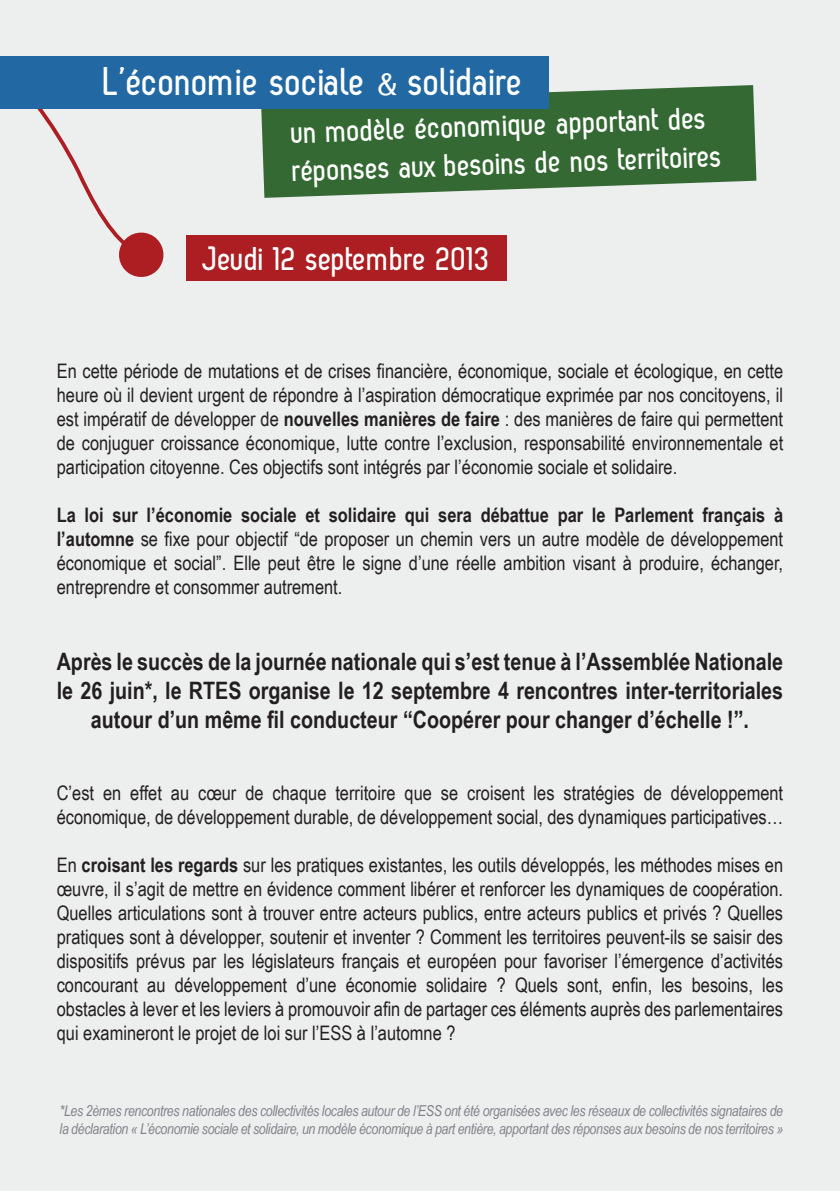
<style>
.page{position:relative;width:840px;height:1191px;background:#fff}
.page>*{position:absolute;margin:0;border:0;box-sizing:border-box;transform-origin:0 0}
.t1{font:700 40px "Zag";color:#fff}
.t2{font:700 33.8px "Zag";color:#fff}
.t3{font:700 32px/38.4px "Zag";color:#fff}
.t4{font:700 24px/28.8px "Arial Narrow";color:#231f20;text-align:center}
.t5{font:20px/24px "Arial Narrow";color:#231f20;text-align:justify}
.t6{font:italic 15px/18px "Arial Narrow";letter-spacing:-.02em;color:#808389}
.s1{font-weight:700}
</style>
<div class="page">
<div style="left:0;top:0;width:839px;height:1191px;background:#edeeee"></div>
<svg style="left:37px;top:109px;width:127px;height:168px"></svg>
<svg style="left:261px;top:85px;width:495px;height:113px;background:#487747"></svg>
<div style="left:0;top:57px;width:548px;height:52px;background:#2269a4"></div>
<div style="left:186px;top:235px;width:320px;height:46px;background:#ac1e22"></div>
<h1 class="t1" style="left:104px;top:60px;width:421px">L’économie sociale solidaire</h1>
<h3 class="t3" style="left:290px;top:113px;width:431px;rotate:-2deg">un modèle économique apportant des réponses aux besoins de nos territoires</h3>
<h2 class="t2" style="left:202px;top:240px;width:289px">Jeudi 12 septembre 2013</h2>
<p class="t5" style="left:57px;top:358px;width:727px">En cette période de mutations et de crises financière, économique, sociale et écologique, en cette heure où il devient urgent de répondre à l’aspiration démocratique exprimée par nos concitoyens, il est impératif de développer de <span class="s1">nouvelles manières de faire</span> : des manières de faire qui permettent de conjuguer croissance économique, lutte contre l’exclusion, responsabilité environnementale et participation citoyenne. Ces objectifs sont intégrés par l’économie sociale et solidaire.</p>
<p class="t5" style="left:57px;top:502px;width:727px"><span class="s1">La loi sur l’économie sociale et solidaire qui sera débattue par le Parlement français à l’automne</span> se fixe pour objectif “de proposer un chemin vers un autre modèle de développement économique et social”. Elle peut être le signe d’une réelle ambition visant à produire, échanger, entreprendre et consommer autrement.</p>
<p class="t4" style="left:57px;top:646px;width:727px">Après le succès de la journée nationale qui s’est tenue à l’Assemblée Nationale le 26 juin*, le RTES organise le 12 septembre 4 rencontres inter-territoriales autour d’un même fil conducteur “Coopérer pour changer d’échelle !”.</p>
<p class="t5" style="left:57px;top:780px;width:727px">C’est en effet au cœur de chaque territoire que se croisent les stratégies de développement économique, de développement durable, de développement social, des dynamiques participatives…</p>
<p class="t5" style="left:57px;top:852px;width:727px">En <span class="s1">croisant les regards</span> sur les pratiques existantes, les outils développés, les méthodes mises en œuvre, il s’agit de mettre en évidence comment libérer et renforcer les dynamiques de coopération.<br>Quelles articulations sont à trouver entre acteurs publics, entre acteurs publics et privés ? Quelles pratiques sont à développer, soutenir et inventer ? Comment les territoires peuvent-ils se saisir des dispositifs prévus par les législateurs français et européen pour favoriser l’émergence d’activités concourant au développement d’une économie solidaire ? Quels sont, enfin, les besoins, les obstacles à lever et les leviers à promouvoir afin de partager ces éléments auprès des parlementaires qui examineront le projet de loi sur l’ESS à l’automne ?</p>
<p class="t6" style="left:60px;top:1101px;width:724px">*Les 2èmes rencontres nationales des collectivités locales autour de l’ESS ont été organisées avec les réseaux de collectivités signataires de la déclaration « L’économie sociale et solidaire, un modèle économique à part entière, apportant des réponses aux besoins de nos territoires »</p>
</div>
